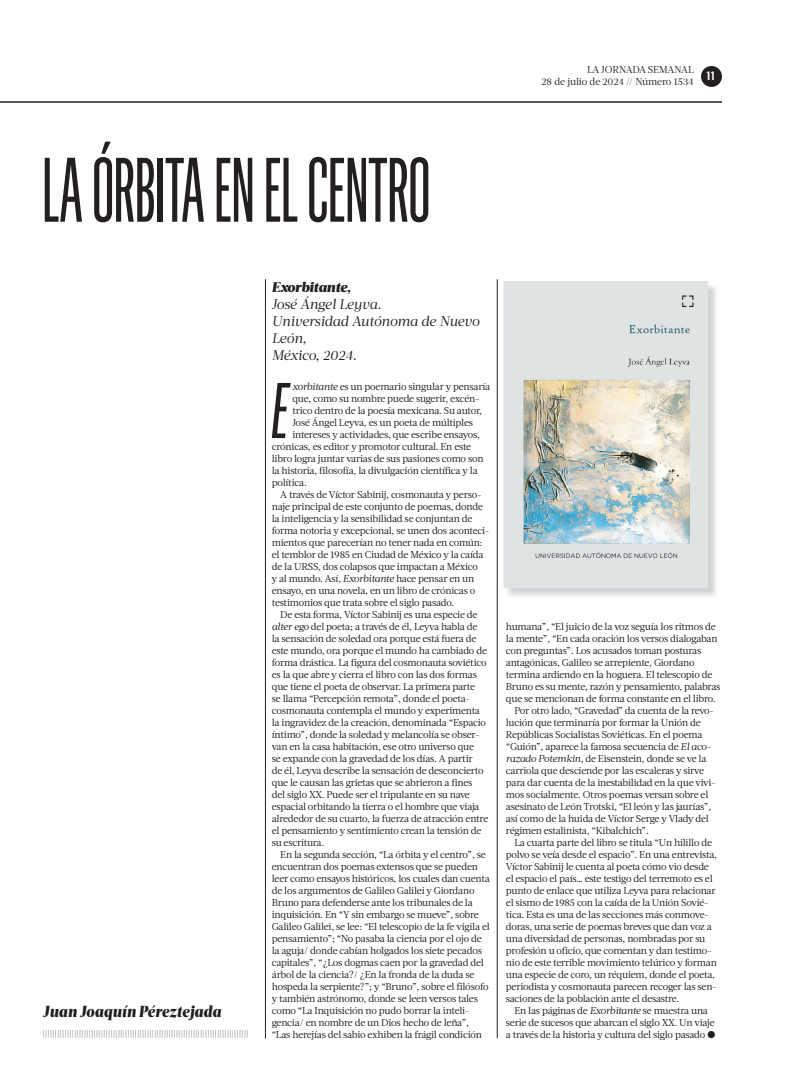
<style>
.page{position:relative;width:794px;height:1083px;background:#fff}
.page>*{position:absolute;margin:0;border:0;box-sizing:border-box;transform-origin:0 0}
.t1{font:89.6px "Flama Ultracond Basic";letter-spacing:-.01em;color:#231f20;scale:.9 1}
.t2{font:77.3px "Flama Ultracond Basic";color:#231f20}
.t3{font:italic 900 16px "Acta Headline";letter-spacing:.025em;color:#231f20;scale:.9 1}
.t4{font:italic 14px/17px "Acta Deck";letter-spacing:-.015em;color:#231f20}
.t5{font:600 11.9px "Flama Semicond";color:#fff}
.t6{font:10px "Acta";letter-spacing:-.02em;color:#231f20}
.t7{font:10px/12px "Acta Deck";letter-spacing:-.01em;color:#231f20;text-align:right}
.t8{font:300 8.5px "Acta";color:#231f20}
.s1{font-weight:900}
.s2{font-style:italic}
</style>
<div class="page">
<div style="left:701px;top:66px;width:21px;height:21px;background:#231f20;border-radius:50%"></div>
<hr style="left:0;top:102px;width:722px;height:1px;background:#231f20">
<hr style="left:265px;top:279px;width:1px;height:759px;background:#231f20">
<hr style="left:497px;top:279px;width:1px;height:759px;background:#231f20">
<img style="left:505px;top:283px;width:211px;height:313px">
<img style="left:503px;top:281px;width:204px;height:306px">
<p class="t1" style="left:42px;top:158px;width:433px">LA ÓRBITA EN EL CENTRO</p>
<p class="t7" style="left:541px;top:65px;width:154px">LA JORNADA SEMANAL<br>28 de julio de 2024 // Número 1534</p>
<p class="t5" style="left:706px;top:71px;width:10px">11</p>
<p class="t3" style="left:43px;top:1006px;width:199px">Juan Joaquín Péreztejada</p>
<p class="t8" style="left:43px;top:1030px;width:207px">|||||||||||||||||||||||||||||||||||||||||||||||||||||||||||||||||||||||||||||||||||||</p>
<p class="t4" style="left:272px;top:280px;width:209px"><span class="s1">Exorbitante,<br></span>José Ángel Leyva.<br>Universidad Autónoma de Nuevo<br>León,<br>México, 2024.</p>
<p class="t2" style="left:269px;top:383px;width:26px">E</p>
<p class="t6" style="left:292px;top:383px;width:199px"><span class="s2">xorbitante</span> es un poemario singular y pensaría</p>
<p class="t6" style="left:292px;top:395px;width:189px">que, como su nombre puede sugerir, excén-</p>
<p class="t6" style="left:292px;top:407px;width:191px">trico dentro de la poesía mexicana. Su autor,</p>
<p class="t6" style="left:292px;top:419px;width:182px">José Ángel Leyva, es un poeta de múltiples</p>
<p class="t6" style="left:292px;top:431px;width:189px">intereses y actividades, que escribe ensayos,</p>
<p class="t6" style="left:272px;top:443px;width:201px">crónicas, es editor y promotor cultural. En este</p>
<p class="t6" style="left:272px;top:455px;width:213px">libro logra juntar varias de sus pasiones como son</p>
<p class="t6" style="left:272px;top:467px;width:207px">la historia, filosofía, la divulgación científica y la</p>
<p class="t6" style="left:272px;top:479px;width:37px">política.</p>
<p class="t6" style="left:280px;top:491px;width:203px">A través de Víctor Sabinij, cosmonauta y perso-</p>
<p class="t6" style="left:272px;top:503px;width:213px">naje principal de este conjunto de poemas, donde</p>
<p class="t6" style="left:272px;top:515px;width:202px">la inteligencia y la sensibilidad se conjuntan de</p>
<p class="t6" style="left:272px;top:527px;width:219px">forma notoria y excepcional, se unen dos aconteci-</p>
<p class="t6" style="left:272px;top:539px;width:212px">mientos que parecerían no tener nada en común:</p>
<p class="t6" style="left:272px;top:551px;width:213px">el temblor de 1985 en Ciudad de México y la caída</p>
<p class="t6" style="left:272px;top:563px;width:208px">de la URSS, dos colapsos que impactan a México</p>
<p class="t6" style="left:272px;top:575px;width:204px">y al mundo. Así, <span class="s2">Exorbitante</span> hace pensar en un</p>
<p class="t6" style="left:272px;top:587px;width:205px">ensayo, en una novela, en un libro de crónicas o</p>
<p class="t6" style="left:272px;top:599px;width:184px">testimonios que trata sobre el siglo pasado.</p>
<p class="t6" style="left:280px;top:611px;width:199px">De esta forma, Víctor Sabinij es una especie de</p>
<p class="t6" style="left:272px;top:623px;width:207px"><span class="s2">alter ego</span> del poeta; a través de él, Leyva habla de</p>
<p class="t6" style="left:272px;top:635px;width:206px">la sensación de soledad ora porque está fuera de</p>
<p class="t6" style="left:272px;top:647px;width:217px">este mundo, ora porque el mundo ha cambiado de</p>
<p class="t6" style="left:272px;top:659px;width:216px">forma drástica. La figura del cosmonauta soviético</p>
<p class="t6" style="left:272px;top:671px;width:207px">es la que abre y cierra el libro con las dos formas</p>
<p class="t6" style="left:272px;top:683px;width:205px">que tiene el poeta de observar. La primera parte</p>
<p class="t6" style="left:272px;top:695px;width:200px">se llama “Percepción remota”, donde el poeta-</p>
<p class="t6" style="left:272px;top:707px;width:210px">cosmonauta contempla el mundo y experimenta</p>
<p class="t6" style="left:272px;top:719px;width:216px">la ingravidez de la creación, denominada “Espacio</p>
<p class="t6" style="left:272px;top:731px;width:209px">íntimo”, donde la soledad y melancolía se obser-</p>
<p class="t6" style="left:272px;top:743px;width:204px">van en la casa habitación, ese otro universo que</p>
<p class="t6" style="left:272px;top:755px;width:202px">se expande con la gravedad de los días. A partir</p>
<p class="t6" style="left:272px;top:767px;width:213px">de él, Leyva describe la sensación de desconcierto</p>
<p class="t6" style="left:272px;top:779px;width:202px">que le causan las grietas que se abrieron a fines</p>
<p class="t6" style="left:272px;top:791px;width:200px">del siglo XX. Puede ser el tripulante en su nave</p>
<p class="t6" style="left:272px;top:803px;width:209px">espacial orbitando la tierra o el hombre que viaja</p>
<p class="t6" style="left:272px;top:815px;width:218px">alrededor de su cuarto, la fuerza de atracción entre</p>
<p class="t6" style="left:272px;top:827px;width:211px">el pensamiento y sentimiento crean la tensión de</p>
<p class="t6" style="left:272px;top:839px;width:54px">su escritura.</p>
<p class="t6" style="left:280px;top:851px;width:207px">En la segunda sección, “La órbita y el centro”, se</p>
<p class="t6" style="left:272px;top:863px;width:208px">encuentran dos poemas extensos que se pueden</p>
<p class="t6" style="left:272px;top:875px;width:219px">leer como ensayos históricos, los cuales dan cuenta</p>
<p class="t6" style="left:272px;top:887px;width:204px">de los argumentos de Galileo Galilei y Giordano</p>
<p class="t6" style="left:272px;top:899px;width:202px">Bruno para defenderse ante los tribunales de la</p>
<p class="t6" style="left:272px;top:911px;width:208px">inquisición. En “Y sin embargo se mueve”, sobre</p>
<p class="t6" style="left:272px;top:923px;width:219px">Galileo Galilei, se lee: “El telescopio de la fe vigila el</p>
<p class="t6" style="left:272px;top:935px;width:211px">pensamiento”; “No pasaba la ciencia por el ojo de</p>
<p class="t6" style="left:272px;top:947px;width:212px">la aguja/ donde cabían holgados los siete pecados</p>
<p class="t6" style="left:272px;top:959px;width:213px">capitales”, “¿Los dogmas caen por la gravedad del</p>
<p class="t6" style="left:272px;top:971px;width:204px">árbol de la ciencia?/ ¿En la fronda de la duda se</p>
<p class="t6" style="left:272px;top:983px;width:218px">hospeda la serpiente?”; y “Bruno”, sobre el filósofo</p>
<p class="t6" style="left:272px;top:995px;width:208px">y también astrónomo, donde se leen versos tales</p>
<p class="t6" style="left:272px;top:1007px;width:199px">como “La Inquisición no pudo borrar la inteli-</p>
<p class="t6" style="left:272px;top:1019px;width:199px">gencia/ en nombre de un Dios hecho de leña”,</p>
<p class="t6" style="left:272px;top:1031px;width:212px">“Las herejías del sabio exhiben la frágil condición</p>
<p class="t6" style="left:506px;top:623px;width:211px">humana”, “El juicio de la voz seguía los ritmos de</p>
<p class="t6" style="left:506px;top:635px;width:213px">la mente”, “En cada oración los versos dialogaban</p>
<p class="t6" style="left:506px;top:647px;width:197px">con preguntas”. Los acusados toman posturas</p>
<p class="t6" style="left:506px;top:659px;width:190px">antagónicas, Galileo se arrepiente, Giordano</p>
<p class="t6" style="left:506px;top:671px;width:208px">termina ardiendo en la hoguera. El telescopio de</p>
<p class="t6" style="left:506px;top:683px;width:216px">Bruno es su mente, razón y pensamiento, palabras</p>
<p class="t6" style="left:506px;top:695px;width:211px">que se mencionan de forma constante en el libro.</p>
<p class="t6" style="left:514px;top:707px;width:201px">Por otro lado, “Gravedad” da cuenta de la revo-</p>
<p class="t6" style="left:506px;top:719px;width:196px">lución que terminaría por formar la Unión de</p>
<p class="t6" style="left:506px;top:731px;width:198px">Repúblicas Socialistas Soviéticas. En el poema</p>
<p class="t6" style="left:506px;top:743px;width:207px">“Guión”, aparece la famosa secuencia de <span class="s2">El aco-</span></p>
<p class="t6" style="left:506px;top:755px;width:202px"><span class="s2">razado Potemkin</span>, de Eisenstein, donde se ve la</p>
<p class="t6" style="left:506px;top:767px;width:200px">carriola que desciende por las escaleras y sirve</p>
<p class="t6" style="left:506px;top:779px;width:211px">para dar cuenta de la inestabilidad en la que vivi-</p>
<p class="t6" style="left:506px;top:791px;width:204px">mos socialmente. Otros poemas versan sobre el</p>
<p class="t6" style="left:506px;top:803px;width:207px">asesinato de León Trotski, “El león y las jaurías”,</p>
<p class="t6" style="left:506px;top:815px;width:204px">así como de la huida de Víctor Serge y Vlady del</p>
<p class="t6" style="left:506px;top:827px;width:145px">régimen estalinista, “Kibalchich”.</p>
<p class="t6" style="left:514px;top:839px;width:199px">La cuarta parte del libro se titula “Un hilillo de</p>
<p class="t6" style="left:506px;top:851px;width:213px">polvo se veía desde el espacio”. En una entrevista,</p>
<p class="t6" style="left:506px;top:863px;width:204px">Víctor Sabinij le cuenta al poeta cómo vio desde</p>
<p class="t6" style="left:506px;top:875px;width:208px">el espacio el país… este testigo del terremoto es el</p>
<p class="t6" style="left:506px;top:887px;width:211px">punto de enlace que utiliza Leyva para relacionar</p>
<p class="t6" style="left:506px;top:899px;width:204px">el sismo de 1985 con la caída de la Unión Sovié-</p>
<p class="t6" style="left:506px;top:911px;width:204px">tica. Esta es una de las secciones más conmove-</p>
<p class="t6" style="left:506px;top:923px;width:208px">doras, una serie de poemas breves que dan voz a</p>
<p class="t6" style="left:506px;top:935px;width:201px">una diversidad de personas, nombradas por su</p>
<p class="t6" style="left:506px;top:947px;width:207px">profesión u oficio, que comentan y dan testimo-</p>
<p class="t6" style="left:506px;top:959px;width:212px">nio de este terrible movimiento telúrico y forman</p>
<p class="t6" style="left:506px;top:971px;width:211px">una especie de coro, un réquiem, donde el poeta,</p>
<p class="t6" style="left:506px;top:983px;width:212px">periodista y cosmonauta parecen recoger las sen-</p>
<p class="t6" style="left:506px;top:995px;width:175px">saciones de la población ante el desastre.</p>
<p class="t6" style="left:514px;top:1007px;width:195px">En las páginas de <span class="s2">Exorbitante</span> se muestra una</p>
<p class="t6" style="left:506px;top:1019px;width:210px">serie de sucesos que abarcan el siglo XX. Un viaje</p>
<p class="t6" style="left:506px;top:1031px;width:211px">a través de la historia y cultura del siglo pasado ●</p>
</div>
